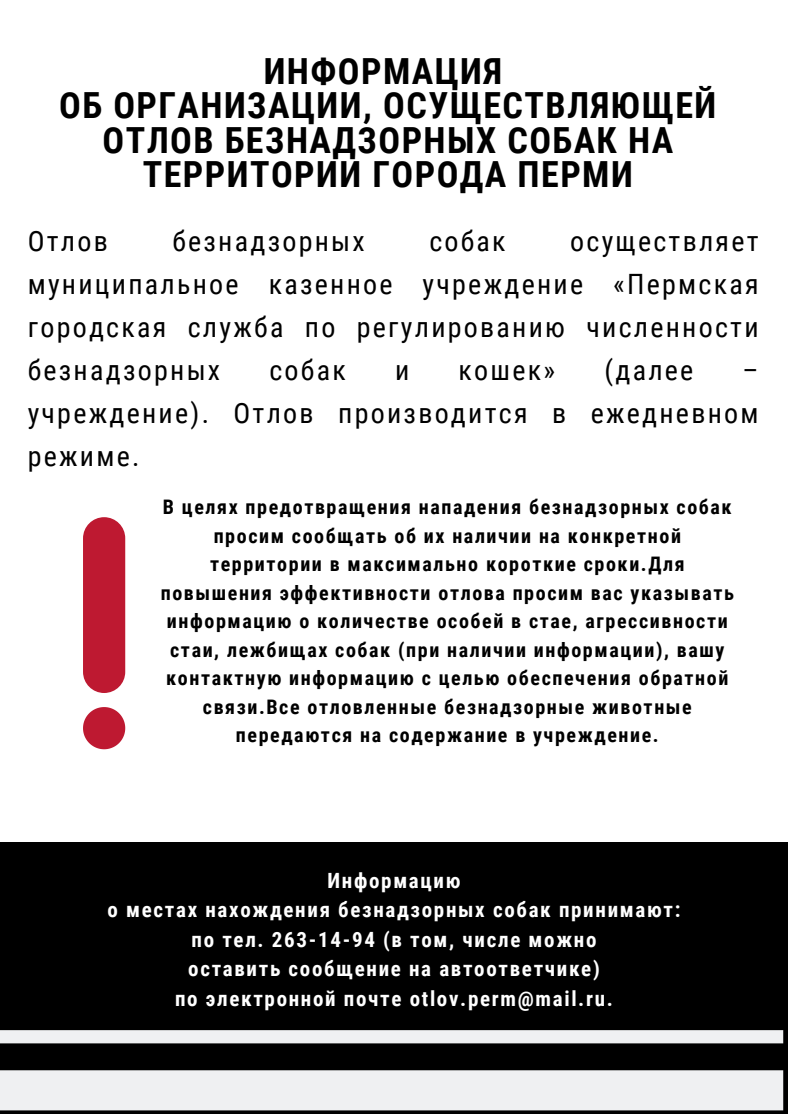
<style>
.page{position:relative;width:788px;height:1114px;background:#fff}
.page>*{position:absolute;margin:0;border:0;box-sizing:border-box;transform-origin:0 0}
.t1{font:700 36px/34.5px "Roboto Condensed";letter-spacing:.04em;color:#000;text-align:center}
.t2{font:28px/43px "Roboto Condensed";letter-spacing:.08em;color:#000;text-align:justify}
.t3{font:700 21px/29.5px "Roboto Condensed";letter-spacing:.08em;color:#fff;text-align:center}
.t4{font:700 20px/28.5px "Roboto Condensed";letter-spacing:.08em;color:#000;text-align:center}
</style>
<div class="page">
<div style="left:0;top:842px;width:787px;height:272px;background:#000"></div>
<svg style="left:0;top:1030px;width:783px;height:80px;fill:#eff0f2"></svg>
<svg style="left:83px;top:707px;width:42px;height:42px"></svg>
<div style="left:83px;top:517px;width:42px;height:176px;background:#be1931;border-radius:21px"></div>
<h1 class="t1" style="left:59px;top:54px;width:658px">ИНФОРМАЦИЯ<br>ОБ ОРГАНИЗАЦИИ, ОСУЩЕСТВЛЯЮЩЕЙ<br>ОТЛОВ БЕЗНАДЗОРНЫХ СОБАК НА<br>ТЕРРИТОРИИ ГОРОДА ПЕРМИ</h1>
<h2 class="t2" style="left:28px;top:219px;width:82px">Отлов</h2>
<h2 class="t2" style="left:172px;top:219px;width:194px">безнадзорных</h2>
<h2 class="t2" style="left:429px;top:219px;width:78px">собак</h2>
<h2 class="t2" style="left:28px;top:219px;width:732px;text-indent:542px">осуществляет муниципальное казенное учреждение «Пермская городская служба по регулированию численности безнадзорных</h2>
<h2 class="t2" style="left:269px;top:349px;width:78px">собак</h2>
<h2 class="t2" style="left:395px;top:349px;width:16px">и</h2>
<h2 class="t2" style="left:458px;top:349px;width:98px">кошек»</h2>
<h2 class="t2" style="left:604px;top:349px;width:90px">(далее</h2>
<h2 class="t2" style="left:28px;top:349px;width:732px;text-indent:714px">– учреждение). Отлов производится в ежедневном режиме.</h2>
<p class="t4" style="left:161px;top:493px;width:574px">В целях предотвращения нападения безнадзорных собак просим сообщать об их наличии на конкретной территории в максимально короткие сроки.Для повышения эффективности отлова просим вас указывать информацию о количестве особей в стае, агрессивности стаи, лежбищах собак (при наличии информации), вашу контактную информацию с целью обеспечения обратной связи.Все отловленные безнадзорные животные передаются на содержание в учреждение.</p>
<p class="t3" style="left:108px;top:865px;width:574px">Информацию<br>о местах нахождения безнадзорных собак принимают: по тел. 263-14-94 (в том, числе можно<br>оставить сообщение на автоответчике)<br>по электронной почте otlov.perm@mail.ru.</p>
</div>
